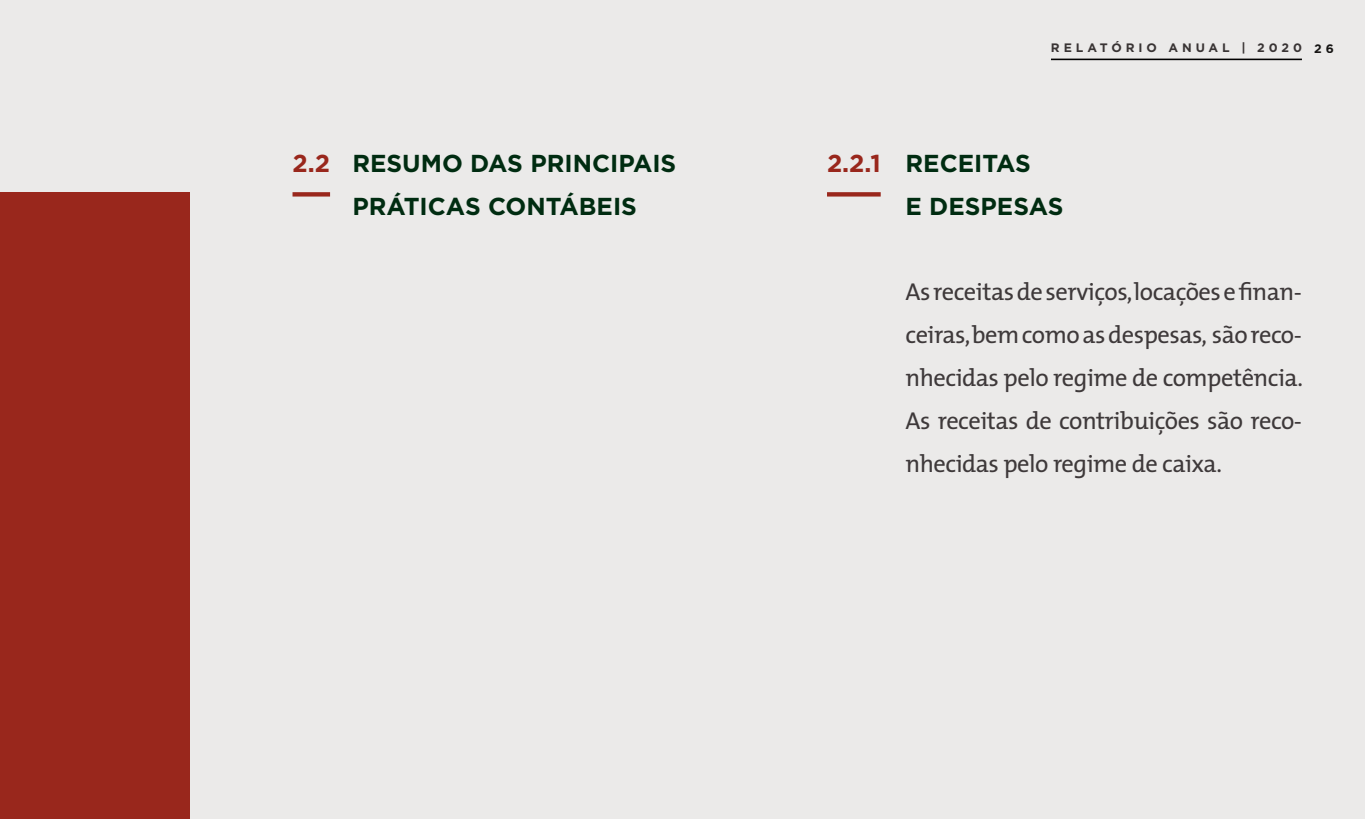
<style>
.page{position:relative;width:1365px;height:819px;background:#fff}
.page>*{position:absolute;margin:0;border:0;box-sizing:border-box;transform-origin:0 0}
.t1{font:24.5px/42.9px "The Mix";letter-spacing:-.02em;color:#3e393a;text-align:justify}
.t2{font:700 24.5px/42.9px "Gotham";color:#002c11}
.t3{font:700 24.5px "Gotham";color:#99271c}
.t4{font:700 12.25px "Gotham";letter-spacing:.32em;color:#3e393a}
.s1{color:#1a1818}
.s2{color:#99271c}
</style>
<div class="page">
<div style="left:0;top:0;width:1364px;height:819px;background:#ebeae9"></div>
<svg style="left:292px;top:192px;width:38px;height:4px"></svg>
<svg style="left:827px;top:192px;width:53px;height:4px"></svg>
<div style="left:0;top:192px;width:189px;height:627px;background:#99271c"></div>
<hr style="left:1050px;top:59px;width:251px;height:1px;background:#000">
<p class="t4" style="left:1050px;top:40px;width:284px">RELATÓRIO ANUAL | 2020 <span class="s1">26</span></p>
<p class="t3" style="left:292px;top:147px;width:39px">2.2</p>
<p class="t2" style="left:905px;top:141px;width:159px;text-indent:-78px"><span class="s2">2.2.1</span> RECEITAS<br>E DESPESAS</p>
<p class="t2" style="left:352px;top:141px;width:325px">RESUMO DAS PRINCIPAIS<br>PRÁTICAS CONTÁBEIS</p>
<p class="t1" style="left:905px;top:270px;width:399px">As receitas de serviços, locações e finan&shy;ceiras, bem como as despesas, são reco&shy;nhecidas pelo regime de competência.<br>As receitas de contribuições são reco&shy;nhecidas pelo regime de caixa.</p>
</div>
